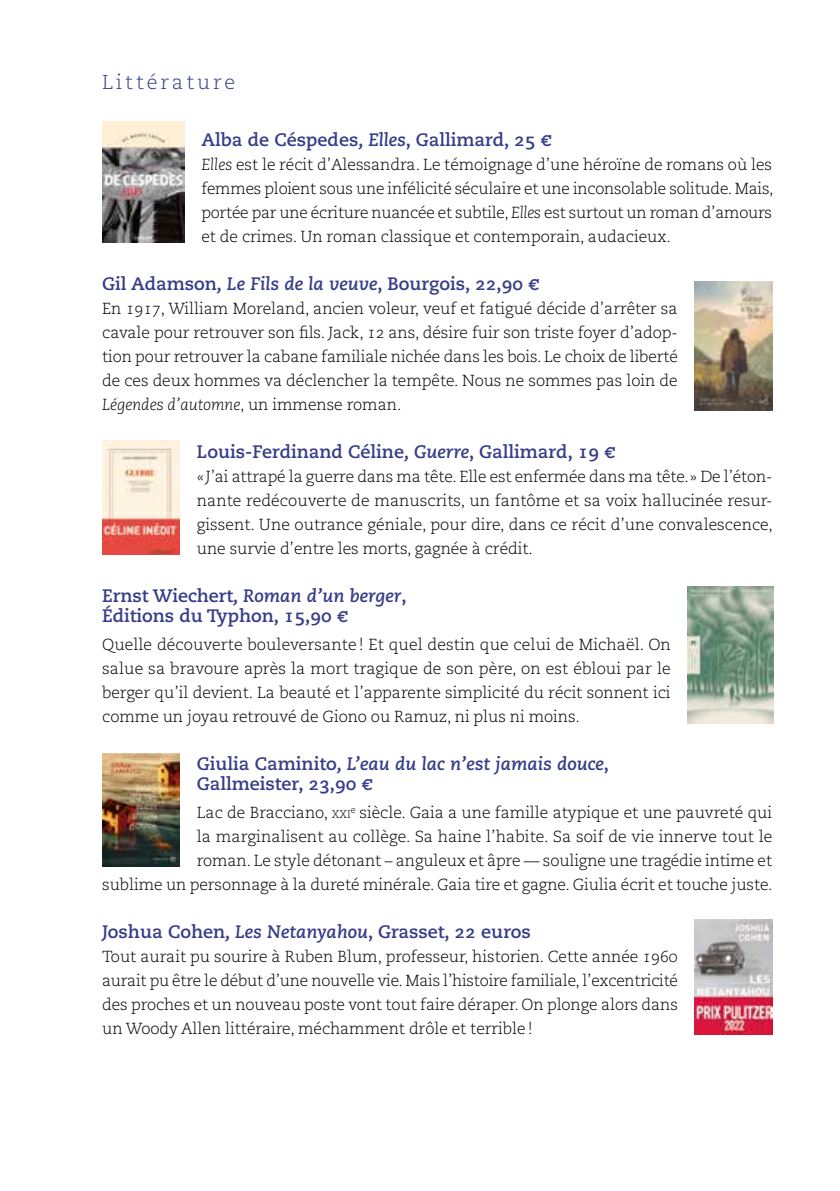
<style>
.page{position:relative;width:840px;height:1191px;background:#fff}
.page>*{position:absolute;margin:0;border:0;box-sizing:border-box;transform-origin:0 0}
.t1{font:20px "Caecilia Light Os F";letter-spacing:.15em;color:#363c87}
.t2{font:18px "Caecilia Bold Os F";color:#363c87}
.t3{font:18px "Caecilia Bold Italic Os F";color:#363c87}
.t4{font:16px/24px "Caecilia Light Os F";letter-spacing:-.005em;color:#000;text-align:justify}
.t5{font:16px "Caecilia Light Italic Os F";letter-spacing:-.005em;color:#000}
.s1{font-family:"Caecilia Bold Italic Os F"}
.s2{font-family:"Courier";font-weight:700}
.s3{font-family:"Caecilia Light Italic Os F"}
.s4{font-family:"Caecilia Light Os F"}
.s5{font-family:"Caecilia Bold Os F"}
.s6{font-size:11.2px}
</style>
<div class="page">
<img style="left:694px;top:281px;width:78px;height:129px">
<img style="left:687px;top:587px;width:86px;height:136px">
<img style="left:694px;top:919px;width:78px;height:115px">
<img style="left:102px;top:754px;width:78px;height:112px">
<img style="left:102px;top:122px;width:82px;height:120px">
<img style="left:102px;top:440px;width:78px;height:114px">
<p class="t1" style="left:102px;top:71px;width:134px">Littérature</p>
<p class="t2" style="left:201px;top:129px;width:351px">Alba de Céspedes<span class="s1">, Elles</span>, Gallimard, 25 <span class="s2">€</span></p>
<p class="t4" style="left:201px;top:153px;width:573px"><span class="s3">Elles</span> est le récit d’Alessandra. Le témoignage d’une héroïne de romans où les femmes ploient sous une infélicité séculaire et une inconsolable solitude. Mais, portée par une écriture nuancée et subtile, <span class="s3">Elles</span> est surtout un roman d’amours et de crimes. Un roman classique et contemporain, audacieux.</p>
<p class="t2" style="left:102px;top:273px;width:438px">Gil Adamson<span class="s1">, Le Fils de la veuve</span>, Bourgois, 22,90 <span class="s2">€</span></p>
<p class="t4" style="left:102px;top:297px;width:577px">En 1917, William Moreland, ancien voleur, veuf et fatigué décide d’arrêter sa cavale pour retrouver son fils. Jack, 12 ans, désire fuir son triste foyer d’adop&shy;tion pour retrouver la cabane familiale nichée dans les bois. Le choix de liberté de ces deux hommes va déclencher la tempête. Nous ne sommes pas loin de</p>
<p class="t5" style="left:102px;top:396px;width:300px">Légendes d’automne<span class="s4">, un immense roman.</span></p>
<p class="t2" style="left:197px;top:441px;width:419px">Louis-Ferdinand Céline<span class="s1">, Guerre</span>, Gallimard, 19 <span class="s2">€</span></p>
<p class="t4" style="left:197px;top:465px;width:577px">«J’ai attrapé la guerre dans ma tête. Elle est enfermée dans ma tête.» De l’éton&shy;nante redécouverte de manuscrits, un fantôme et sa voix hallucinée resur&shy;gissent. Une outrance géniale, pour dire, dans ce récit d’une convalescence, une survie d’entre les morts, gagnée à crédit.</p>
<p class="t3" style="left:102px;top:585px;width:306px"><span class="s5">Ernst Wiechert</span>, Roman d’un berger<span class="s5">,</span></p>
<p class="t2" style="left:102px;top:605px;width:247px">Éditions du Typhon, 15,90 <span class="s2">€</span></p>
<p class="t4" style="left:102px;top:633px;width:570px">Quelle découverte bouleversante! Et quel destin que celui de Michaël. On salue sa bravoure après la mort tragique de son père, on est ébloui par le berger qu’il devient. La beauté et l’apparente simplicité du récit sonnent ici comme un joyau retrouvé de Giono ou Ramuz, ni plus ni moins.</p>
<p class="t3" style="left:197px;top:753px;width:413px"><span class="s5">Giulia Caminito</span>, L’eau du lac n’est jamais douce<span class="s5">,</span></p>
<p class="t2" style="left:197px;top:773px;width:177px">Gallmeister, 23,90 <span class="s2">€</span></p>
<p class="t4" style="left:102px;top:801px;width:671px;text-align:right">Lac de Bracciano, <span class="s6">xxi</span><sup>e</sup> siècle. Gaia a une famille atypique et une pauvreté qui<br>la marginalisent au collège. Sa haine l’habite. Sa soif de vie innerve tout le<br>roman. Le style détonant – anguleux et âpre — souligne une tragédie intime et<br>sublime un personnage à la dureté minérale. Gaia tire et gagne. Giulia écrit et touche juste.</p>
<p class="t2" style="left:102px;top:921px;width:430px">Joshua Cohen<span class="s1">, Les Netanyahou</span>, Grasset, 22 euros</p>
<p class="t4" style="left:102px;top:945px;width:577px">Tout aurait pu sourire à Ruben Blum, professeur, historien. Cette année 1960 aurait pu être le début d’une nouvelle vie. Mais l’histoire familiale, l’excentricité des proches et un nouveau poste vont tout faire déraper. On plonge alors dans un Woody Allen littéraire, méchamment drôle et terrible!</p>
</div>
